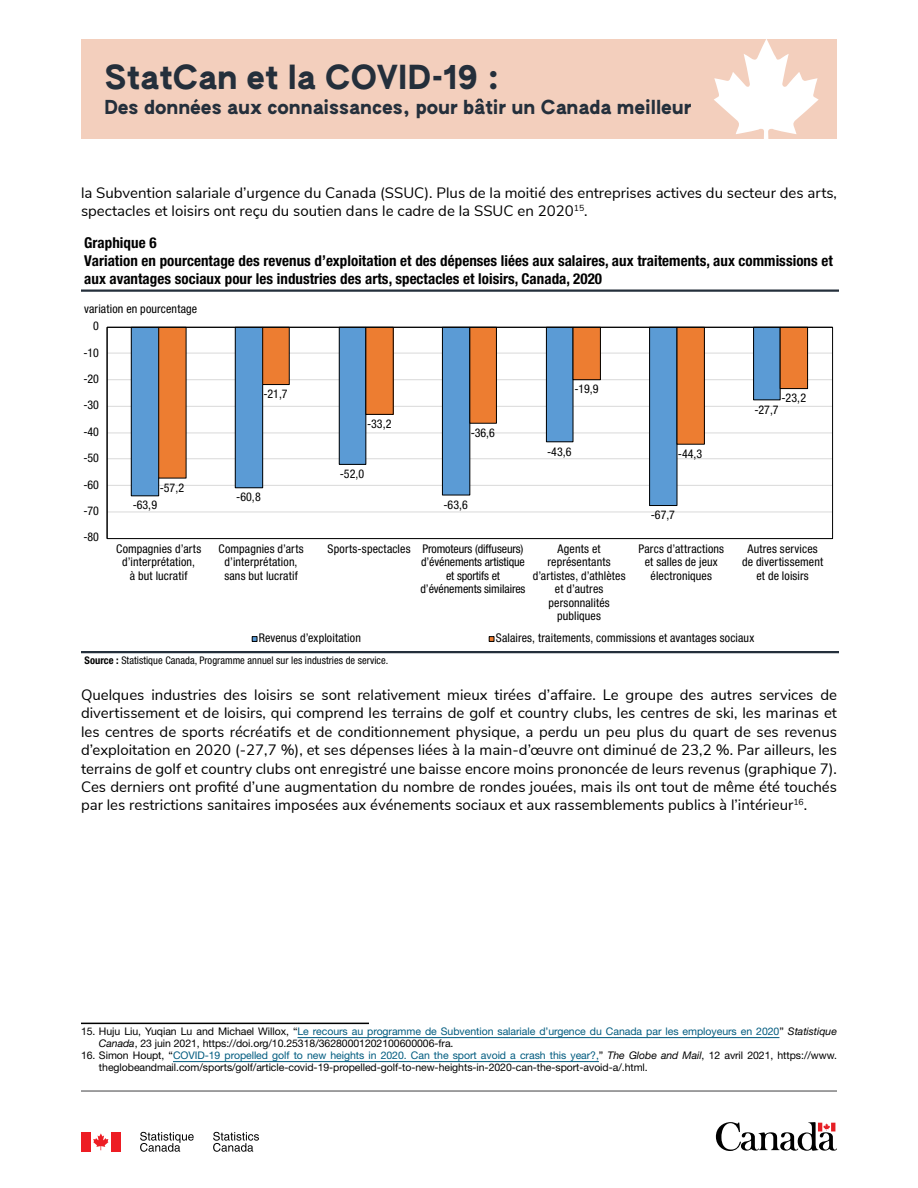
<style>
.page{position:relative;width:918px;height:1188px;background:#fff}
.page>*{position:absolute;margin:0;border:0;box-sizing:border-box;transform-origin:0 0}
.t1{font:32.25px "AUTHENTIC Sans 150";letter-spacing:-.005em;color:#242f3b}
.t2{font:18.75px "AUTHENTIC Sans 150";letter-spacing:-.005em;color:#242f3b}
.t3{font:15px/18.3px "Nunito Sans";color:#000}
.t4{font:700 condensed 15px/18px "Helvetica Neue LT Std";letter-spacing:.005em;color:#000}
.t5{font:condensed 12px/13.5px "Helvetica Neue LT Std";letter-spacing:.01em;color:#000;text-align:center}
.t6{font:condensed 12px "Helvetica Neue LT Std";letter-spacing:-.01em;color:#000}
.t7{font:10.5px/12px "Helvetica Neue LT Std";letter-spacing:-.005em;color:#000}
.t8{font:condensed 10.5px "Helvetica Neue LT Std";letter-spacing:.005em;color:#000}
.s1{font-weight:700}
.s2{color:#015b7f}
.s3{font-style:italic}
</style>
<div class="page">
<hr style="left:81px;top:1091px;width:756px;height:1px;background:#404042">
<hr style="left:81px;top:651px;width:757px;height:2px;background:#242f3b">
<hr style="left:81px;top:289px;width:757px;height:3px;background:#242f3b">
<hr style="left:107px;top:512px;width:726px;height:1px;background:#d9d9d9">
<hr style="left:107px;top:485px;width:726px;height:1px;background:#d9d9d9">
<hr style="left:107px;top:458px;width:726px;height:1px;background:#d9d9d9">
<hr style="left:107px;top:433px;width:726px;height:1px;background:#d9d9d9">
<hr style="left:107px;top:406px;width:726px;height:1px;background:#d9d9d9">
<hr style="left:107px;top:379px;width:726px;height:1px;background:#d9d9d9">
<hr style="left:107px;top:353px;width:726px;height:1px;background:#d9d9d9">
<div style="left:131px;top:327px;width:28px;height:169px;background:#5b9bd5"></div>
<div style="left:131px;top:327px;width:28px;height:169px;border:1px solid #000"></div>
<div style="left:235px;top:327px;width:28px;height:161px;background:#5b9bd5"></div>
<div style="left:235px;top:327px;width:28px;height:161px;border:1px solid #000"></div>
<div style="left:339px;top:327px;width:27px;height:137px;background:#5b9bd5"></div>
<div style="left:339px;top:327px;width:27px;height:138px;border:1px solid #000"></div>
<div style="left:442px;top:327px;width:28px;height:168px;background:#5b9bd5"></div>
<div style="left:442px;top:327px;width:28px;height:168px;border:1px solid #000"></div>
<div style="left:546px;top:327px;width:27px;height:115px;background:#5b9bd5"></div>
<div style="left:546px;top:327px;width:27px;height:115px;border:1px solid #000"></div>
<div style="left:650px;top:327px;width:27px;height:179px;background:#5b9bd5"></div>
<div style="left:649px;top:327px;width:28px;height:179px;border:1px solid #000"></div>
<div style="left:754px;top:327px;width:26px;height:73px;background:#5b9bd5"></div>
<div style="left:753px;top:327px;width:28px;height:73px;border:1px solid #000"></div>
<div style="left:159px;top:327px;width:27px;height:151px;background:#ed7d31"></div>
<div style="left:158px;top:327px;width:28px;height:151px;border:1px solid #000"></div>
<div style="left:263px;top:327px;width:26px;height:58px;background:#ed7d31"></div>
<div style="left:262px;top:327px;width:28px;height:58px;border:1px solid #000"></div>
<div style="left:366px;top:327px;width:27px;height:87px;background:#ed7d31"></div>
<div style="left:365px;top:327px;width:29px;height:88px;border:1px solid #000"></div>
<div style="left:470px;top:327px;width:26px;height:96px;background:#ed7d31"></div>
<div style="left:469px;top:327px;width:28px;height:97px;border:1px solid #000"></div>
<div style="left:573px;top:327px;width:27px;height:53px;background:#ed7d31"></div>
<div style="left:573px;top:327px;width:28px;height:53px;border:1px solid #000"></div>
<div style="left:677px;top:327px;width:27px;height:117px;background:#ed7d31"></div>
<div style="left:677px;top:327px;width:28px;height:118px;border:1px solid #000"></div>
<div style="left:780px;top:327px;width:28px;height:62px;background:#ed7d31"></div>
<div style="left:780px;top:327px;width:28px;height:62px;border:1px solid #000"></div>
<hr style="left:107px;top:327px;width:1px;height:212px;background:#000">
<hr style="left:107px;top:327px;width:726px;height:1px;background:#000">
<svg style="left:252px;top:636px;width:5px;height:6px"></svg>
<svg style="left:489px;top:636px;width:5px;height:6px"></svg>
<hr style="left:81px;top:1023px;width:288px;height:1px;background:#000">
<hr style="left:298px;top:1037px;width:481px;height:1px;background:#015b7f">
<hr style="left:173px;top:1061px;width:426px;height:1px;background:#015b7f">
<svg style="left:93px;top:1133px;width:16px;height:17px"></svg>
<div style="left:81px;top:1132px;width:10px;height:20px;background:#ed1d24"></div>
<div style="left:111px;top:1132px;width:10px;height:20px;background:#ed1d24"></div>
<svg style="left:140px;top:1132px;width:54px;height:20px"></svg>
<svg style="left:213px;top:1132px;width:46px;height:20px"></svg>
<svg style="left:716px;top:1122px;width:121px;height:29px"></svg>
<div style="left:81px;top:39px;width:756px;height:100px;background:#f3cfbd"></div>
<svg style="left:714px;top:39px;width:105px;height:100px"></svg>
<svg style="left:476px;top:99px;width:8px;height:3px"></svg>
<h1 class="t1" style="left:104px;top:56px;width:397px">StatCan et la COVID-19 :</h1>
<p class="t2" style="left:104px;top:95px;width:588px">Des données aux connaissances, pour batir un Canada meilleur</p>
<p class="t3" style="left:81px;top:182px;width:758px">la Subvention salariale d’urgence du Canada (SSUC). Plus de la moitié des entreprises actives du secteur des arts, spectacles et loisirs ont reçu du soutien dans le cadre de la SSUC en 2020<sup>15</sup>.</p>
<p class="t4" style="left:84px;top:233px;width:750px">Graphique 6<br>Variation en pourcentage des revenus d’exploitation et des dépenses liées aux salaires, aux traitements, aux commissions et aux avantages sociaux pour les industries des arts, spectacles et loisirs, Canada, 2020</p>
<p class="t5" style="left:84px;top:302px;width:115px">variation en pourcentage</p>
<p class="t5" style="left:93px;top:319px;width:7px">0</p>
<p class="t5" style="left:83px;top:345px;width:17px">-10</p>
<p class="t5" style="left:83px;top:372px;width:17px">-20</p>
<p class="t5" style="left:83px;top:398px;width:17px">-30</p>
<p class="t5" style="left:83px;top:425px;width:17px">-40</p>
<p class="t5" style="left:83px;top:451px;width:17px">-50</p>
<p class="t5" style="left:83px;top:478px;width:17px">-60</p>
<p class="t5" style="left:83px;top:504px;width:17px">-70</p>
<p class="t5" style="left:83px;top:530px;width:17px">-80</p>
<p class="t5" style="left:160px;top:481px;width:26px">-57,2</p>
<p class="t5" style="left:133px;top:498px;width:26px">-63,9</p>
<p class="t5" style="left:263px;top:387px;width:26px">-21,7</p>
<p class="t5" style="left:236px;top:490px;width:26px">-60,8</p>
<p class="t5" style="left:367px;top:417px;width:26px">-33,2</p>
<p class="t5" style="left:340px;top:467px;width:26px">-52,0</p>
<p class="t5" style="left:471px;top:426px;width:26px">-36,6</p>
<p class="t5" style="left:444px;top:498px;width:26px">-63,6</p>
<p class="t5" style="left:574px;top:382px;width:26px">-19,9</p>
<p class="t5" style="left:547px;top:445px;width:26px">-43,6</p>
<p class="t5" style="left:678px;top:447px;width:26px">-44,3</p>
<p class="t5" style="left:651px;top:508px;width:26px">-67,7</p>
<p class="t5" style="left:782px;top:391px;width:26px">-23,2</p>
<p class="t5" style="left:754px;top:403px;width:26px">-27,7</p>
<p class="t5" style="left:116px;top:542px;width:87px">Compagnies d’arts d’interprétation,<br>à but lucratif</p>
<p class="t5" style="left:219px;top:542px;width:87px">Compagnies d’arts d’interprétation, sans but lucratif</p>
<p class="t6" style="left:328px;top:542px;width:197px">Sports-spectacles Promoteurs (diffuseurs)</p>
<p class="t5" style="left:533px;top:542px;width:94px">Agents et représentants d’artistes, d’athlètes et d’autres personnalités publiques</p>
<p class="t5" style="left:638px;top:542px;width:87px">Parcs d’attractions et salles de jeux électroniques</p>
<p class="t5" style="left:742px;top:542px;width:83px">Autres services de divertissement et de loisirs</p>
<p class="t6" style="left:421px;top:555px;width:105px">d’événements artistique</p>
<p class="t6" style="left:446px;top:569px;width:55px">et sportifs et</p>
<p class="t6" style="left:420px;top:582px;width:107px">d’événements similaires</p>
<p class="t5" style="left:259px;top:631px;width:104px">Revenus d’exploitation</p>
<p class="t5" style="left:496px;top:631px;width:260px">Salaires, traitements, commissions et avantages sociaux</p>
<p class="t8" style="left:85px;top:654px;width:305px"><span class="s1">Source :</span> Statistique Canada, Programme annuel sur les industries de service.</p>
<p class="t3" style="left:81px;top:685px;width:758px;text-align:justify">Quelques industries des loisirs se sont relativement mieux tirées d’affaire. Le groupe des autres services de divertissement et de loisirs, qui comprend les terrains de golf et country clubs, les centres de ski, les marinas et les centres de sports récréatifs et de conditionnement physique, a perdu un peu plus du quart de ses revenus d’exploitation en 2020 (-27,7 %), et ses dépenses liées à la main-d’œuvre ont diminué de 23,2 %. Par ailleurs, les terrains de golf et country clubs ont enregistré une baisse encore moins prononcée de leurs revenus (graphique 7).<br>Ces derniers ont profité d’une augmentation du nombre de rondes jouées, mais ils ont tout de même été touchés par les restrictions sanitaires imposées aux événements sociaux et aux rassemblements publics à l’intérieur<sup>16</sup>.</p>
<p class="t7" style="left:99px;top:1025px;width:740px;text-indent:-18px">15. Huju Liu, Yuqian Lu and Michael Willox, “<span class="s2">Le recours au programme de Subvention salariale d’urgence du Canada par les employeurs en 2020</span>” <span class="s3">Statistique<br>Canada</span>, 23 juin 2021, https://doi.org/10.25318/36280001202100600006-fra.</p>
<p class="t7" style="left:99px;top:1049px;width:740px;text-indent:-18px">16. Simon Houpt, “<span class="s2">COVID-19 propelled golf to new heights in 2020. Can the sport avoid a crash this year?,</span>” <span class="s3">The Globe and Mail</span>, 12 avril 2021, https://www. theglobeandmail.com/sports/golf/article-covid-19-propelled-golf-to-new-heights-in-2020-can-the-sport-avoid-a/.html.</p>
</div>
